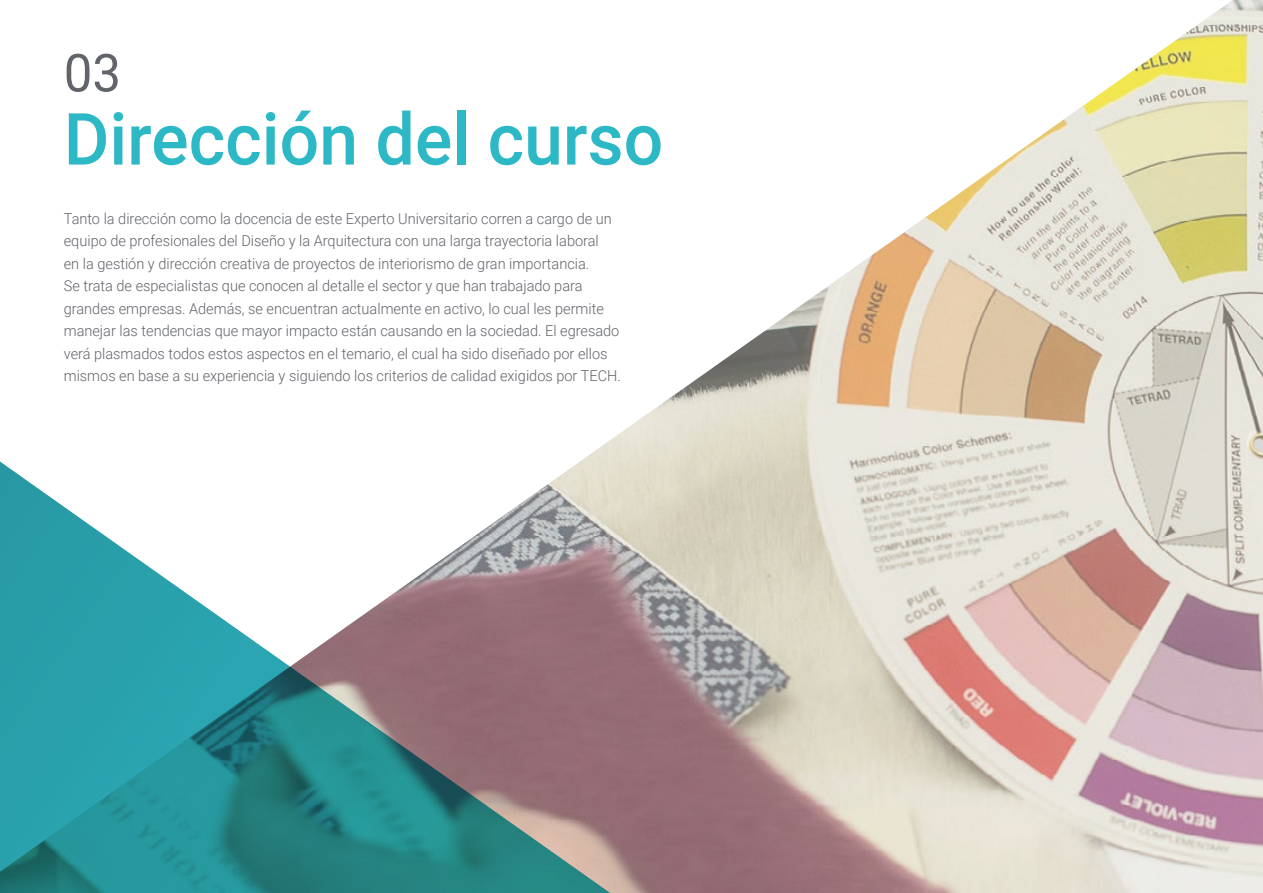
<style>
.page{position:relative;width:1263px;height:893px;background:#fff}
.page>*{position:absolute;margin:0;border:0;box-sizing:border-box;transform-origin:0 0}
.t1{font:500 72px "Roboto";color:#2db8c5}
.t2{font:52.5px "Roboto";color:#61646a}
.t3{font:300 15px/22.5px "Roboto";color:#61646a}
</style>
<div class="page">
<img style="left:602px;top:0;width:661px;height:893px">
<svg style="left:0;top:446px;width:640px;height:447px"></svg>
<h2 class="t2" style="left:64px;top:36px;width:59px">03</h2>
<h1 class="t1" style="left:64px;top:89px;width:601px">Dirección del curso</h1>
<p class="t3" style="left:64px;top:207px;width:559px">Tanto la dirección como la docencia de este Experto Universitario corren a cargo de un equipo de profesionales del Diseño y la Arquitectura con una larga trayectoria laboral<br>en la gestión y dirección creativa de proyectos de interiorismo de gran importancia.<br>Se trata de especialistas que conocen al detalle el sector y que han trabajado para grandes empresas. Además, se encuentran actualmente en activo, lo cual les permite manejar las tendencias que mayor impacto están causando en la sociedad. El egresado verá plasmados todos estos aspectos en el temario, el cual ha sido diseñado por ellos mismos en base a su experiencia y siguiendo los criterios de calidad exigidos por TECH.</p>
</div>
